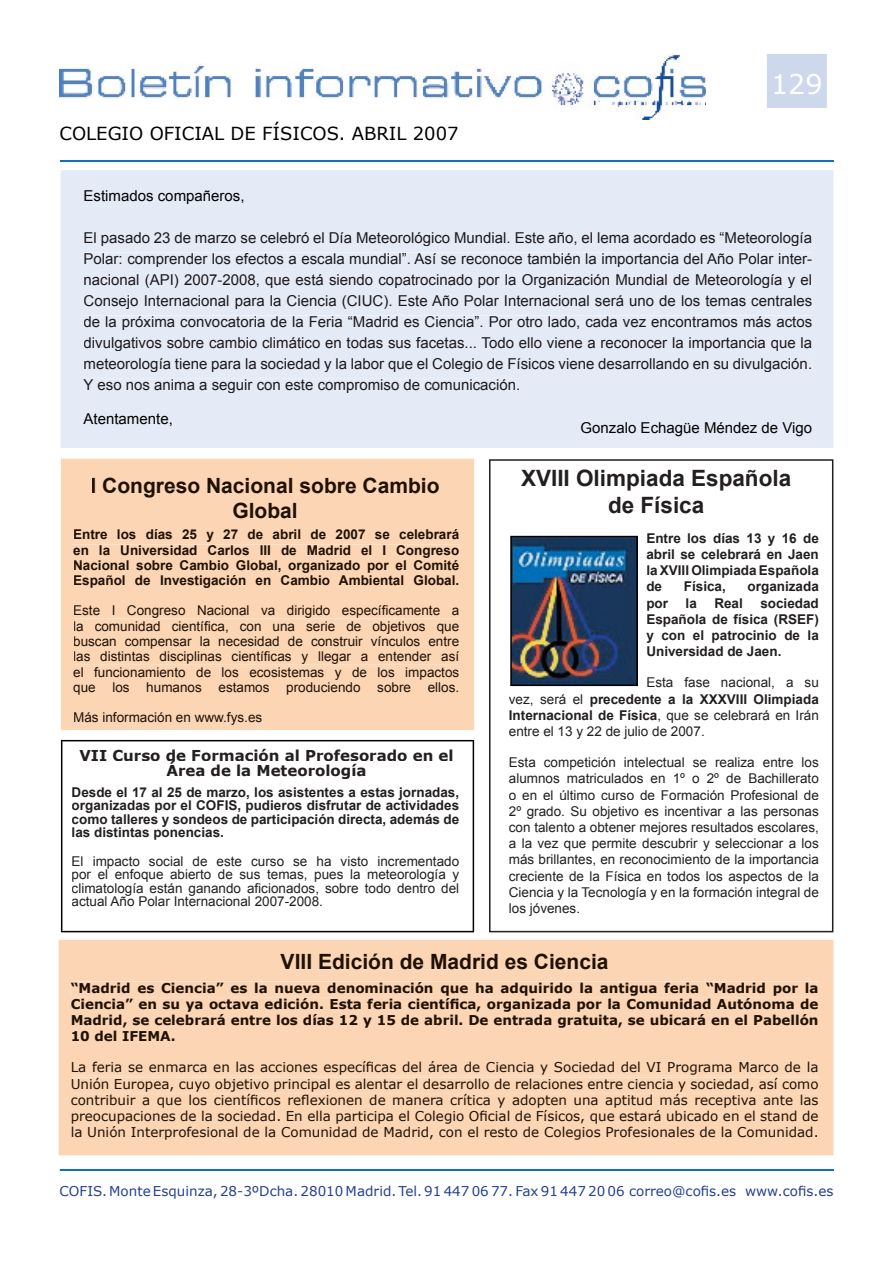
<style>
.page{position:relative;width:893px;height:1263px;background:#fff}
.page>*{position:absolute;margin:0;border:0;box-sizing:border-box;transform-origin:0 0}
.t1{font:27px "Verdana";color:#fff}
.t2{font:700 22.5px/27px "Arial";color:#231f20;text-align:center}
.t3{font:700 21px/25.2px "Arial";color:#201105;text-align:center}
.t4{font:18px "Verdana";color:#000}
.t5{font:15px/21px "Arial";color:#1c191e;text-align:justify}
.t6{font:15px "Arial";color:#000}
.t7{font:700 15px/15.3px "Verdana";color:#231f20;text-align:center}
.t8{font:13.5px/16.2px "Arial";color:#231f20;text-align:justify}
.t9{font:13.5px/16.2px "Verdana";color:#201105;text-align:justify}
.t10{font:700 13.5px/16.2px "Arial";color:#231f20;text-align:justify}
.t11{font:13.5px/15.3px "Arial";color:#201105;text-align:justify}
.t12{font:700 13.5px/16.2px "Verdana";color:#201105;text-align:justify}
.t13{font:700 13.5px/15.3px "Arial";color:#201105;text-align:justify}
.t14{font:13.5px "Verdana";color:#25408f}
.s1{font-weight:700}
</style>
<div class="page">
<div style="left:61px;top:459px;width:413px;height:271px;background:#fbd5b4"></div>
<div style="left:61px;top:170px;width:772px;height:278px;background:#e5ebf6"></div>
<div style="left:768px;top:55px;width:58px;height:52px;background:#ced8ed"></div>
<hr style="left:767px;top:55px;width:1px;height:52px;background:#ced8ed">
<hr style="left:768px;top:106px;width:58px;height:2px;background:#ced8ed">
<hr style="left:825px;top:55px;width:2px;height:52px;background:#ced8ed">
<hr style="left:768px;top:54px;width:58px;height:2px;background:#ced8ed">
<hr style="left:60px;top:1169px;width:773px;height:2px;background:#0e73bb">
<img style="left:60px;top:54px;width:646px;height:66px">
<hr style="left:60px;top:160px;width:773px;height:2px;background:#0e73bb">
<div style="left:85px;top:232px;width:727px;height:14px;background:#e5ebf6"></div>
<div style="left:85px;top:253px;width:727px;height:13px;background:#e5ebf6"></div>
<div style="left:85px;top:274px;width:727px;height:14px;background:#e5ebf6"></div>
<div style="left:84px;top:295px;width:728px;height:14px;background:#e5ebf6"></div>
<div style="left:84px;top:316px;width:728px;height:13px;background:#e5ebf6"></div>
<div style="left:84px;top:337px;width:728px;height:14px;background:#e5ebf6"></div>
<div style="left:85px;top:358px;width:727px;height:14px;background:#e5ebf6"></div>
<div style="left:84px;top:379px;width:435px;height:14px;background:#e5ebf6"></div>
<svg style="left:489px;top:459px;width:344px;height:473px"></svg>
<div style="left:92px;top:477px;width:347px;height:20px;background:#fbd5b4"></div>
<div style="left:233px;top:502px;width:63px;height:16px;background:#fbd5b4"></div>
<div style="left:74px;top:529px;width:385px;height:13px;background:#fbd5b4"></div>
<div style="left:74px;top:545px;width:385px;height:12px;background:#fbd5b4"></div>
<div style="left:74px;top:560px;width:385px;height:13px;background:#fbd5b4"></div>
<div style="left:74px;top:575px;width:385px;height:13px;background:#fbd5b4"></div>
<div style="left:74px;top:606px;width:385px;height:12px;background:#fbd5b4"></div>
<div style="left:74px;top:621px;width:385px;height:13px;background:#fbd5b4"></div>
<div style="left:74px;top:636px;width:385px;height:13px;background:#fbd5b4"></div>
<div style="left:74px;top:651px;width:385px;height:13px;background:#fbd5b4"></div>
<div style="left:74px;top:667px;width:385px;height:12px;background:#fbd5b4"></div>
<div style="left:74px;top:682px;width:384px;height:13px;background:#fbd5b4"></div>
<div style="left:74px;top:712px;width:188px;height:13px;background:#fbd5b4"></div>
<div style="left:59px;top:940px;width:774px;height:215px;background:#fbd5b4"></div>
<div style="left:71px;top:981px;width:748px;height:14px;background:#fbd5b4"></div>
<div style="left:71px;top:998px;width:748px;height:14px;background:#fbd5b4"></div>
<div style="left:72px;top:1014px;width:747px;height:14px;background:#fbd5b4"></div>
<div style="left:72px;top:1031px;width:102px;height:10px;background:#fbd5b4"></div>
<div style="left:72px;top:1061px;width:747px;height:14px;background:#fbd5b4"></div>
<div style="left:72px;top:1077px;width:747px;height:14px;background:#fbd5b4"></div>
<div style="left:71px;top:1094px;width:748px;height:13px;background:#fbd5b4"></div>
<div style="left:72px;top:1110px;width:747px;height:14px;background:#fbd5b4"></div>
<div style="left:72px;top:1126px;width:745px;height:14px;background:#fbd5b4"></div>
<div style="left:281px;top:953px;width:327px;height:16px;background:#fbd5b4"></div>
<img style="left:512px;top:537px;width:124px;height:147px">
<hr style="left:510px;top:536px;width:2px;height:149px;background:#000">
<hr style="left:511px;top:684px;width:126px;height:2px;background:#000">
<hr style="left:636px;top:536px;width:2px;height:149px;background:#000">
<hr style="left:511px;top:536px;width:126px;height:1px;background:#000">
<svg style="left:61px;top:740px;width:413px;height:192px"></svg>
<h3 class="t4" style="left:60px;top:122px;width:401px">COLEGIO OFICIAL DE FÍSICOS. ABRIL 2007</h3>
<h1 class="t1" style="left:771px;top:67px;width:53px">129</h1>
<p class="t6" style="left:84px;top:185px;width:162px">Estimados compañeros,</p>
<p class="t5" style="left:84px;top:227px;width:730px">El pasado 23 de marzo se celebró el Día Meteorológico Mundial. Este año, el lema acordado es “Meteorología Polar: comprender los efectos a escala mundial”. Así se reconoce también la importancia del Año Polar inter&shy;nacional (API) 2007-2008, que está siendo copatrocinado por la Organización Mundial de Meteorología y el Consejo Internacional para la Ciencia (CIUC). Este Año Polar Internacional será uno de los temas centrales de la próxima convocatoria de la Feria “Madrid es Ciencia”. Por otro lado, cada vez encontramos más actos divulgativos sobre cambio climático en todas sus facetas... Todo ello viene a reconocer la importancia que la meteorología tiene para la sociedad y la labor que el Colegio de Físicos viene desarrollando en su divulgación.<br>Y eso nos anima a seguir con este compromiso de comunicación.</p>
<p class="t6" style="left:84px;top:409px;width:91px">Atentamente,</p>
<h3 class="t3" style="left:91px;top:473px;width:350px">I Congreso Nacional sobre Cambio<br>Global</h3>
<p class="t13" style="left:73px;top:527px;width:388px">Entre los días 25 y 27 de abril de 2007 se celebrará en la Universidad Carlos III de Madrid el I Congreso Nacional sobre Cambio Global, organizado por el Comité Español de Investigación en Cambio Ambiental Global.</p>
<p class="t11" style="left:73px;top:603px;width:388px">Este I Congreso Nacional va dirigido específicamente a la comunidad científica, con una serie de objetivos que buscan compensar la necesidad de construir vínculos entre las distintas disciplinas científicas y llegar a entender así el funcionamiento de los ecosistemas y de los impactos que los humanos estamos produciendo sobre ellos.</p>
<p class="t11" style="left:73px;top:710px;width:191px">Más información en www.fys.es</p>
<p class="t7" style="left:79px;top:747px;width:376px">VII Curso de Formación al Profesorado en el<br>Área de la Meteorología</p>
<p class="t10" style="left:72px;top:785px;width:389px;line-height:13.5px">Desde el 17 al 25 de marzo, los asistentes a estas jornadas, organizadas por el COFIS, pudieros disfrutar de actividades como talleres y sondeos de participación directa, además de las distintas ponencias.</p>
<p class="t8" style="left:72px;top:854px;width:389px;line-height:13.5px">El impacto social de este curso se ha visto incrementado por el enfoque abierto de sus temas, pues la meteorología y climatología están ganando aficionados, sobre todo dentro del actual Año Polar Internacional 2007-2008.</p>
<p class="t6" style="left:581px;top:418px;width:233px">Gonzalo Echagüe Méndez de Vigo</p>
<h2 class="t2" style="left:521px;top:466px;width:272px">XVIII Olimpiada Española de Física</h2>
<p class="t10" style="left:646px;top:530px;width:174px">Entre los días 13 y 16 de abril se celebrará en Jaen la XVIII Olimpiada Española de</p>
<p class="t10" style="left:684px;top:579px;width:44px">Física,</p>
<p class="t10" style="left:748px;top:579px;width:73px">organizada</p>
<p class="t10" style="left:646px;top:595px;width:174px;text-indent:114px">sociedad Española de física (RSEF) y con el patrocinio de la Universidad de Jaen.</p>
<p class="t8" style="left:509px;top:675px;width:312px;text-indent:137px">Esta fase nacional, a su vez, será el <span class="s1">precedente a la XXXVIII Olimpiada Internacional de Física</span>, que se celebrará en Irán entre el 13 y 22 de julio de 2007.</p>
<p class="t8" style="left:509px;top:754px;width:312px">Esta competición intelectual se realiza entre los alumnos matriculados en 1º o 2º de Bachillerato o en el último curso de Formación Profesional de 2º grado. Su objetivo es incentivar a las personas con talento a obtener mejores resultados escolares, a la vez que permite descubrir y seleccionar a los más brillantes, en reconocimiento de la importancia creciente de la Física en todos los aspectos de la Ciencia y la Tecnología y en la formación integral de los jóvenes.</p>
<p class="t10" style="left:646px;top:595px;width:23px">por</p>
<p class="t10" style="left:686px;top:595px;width:13px">la</p>
<p class="t10" style="left:714px;top:595px;width:30px">Real</p>
<h3 class="t3" style="left:281px;top:950px;width:329px">VIII Edición de Madrid es Ciencia</h3>
<p class="t12" style="left:71px;top:979px;width:749px">“Madrid es Ciencia” es la nueva denominación que ha adquirido la antigua feria “Madrid por la Ciencia” en su ya octava edición. Esta feria científica, organizada por la Comunidad Autónoma de Madrid, se celebrará entre los días 12 y 15 de abril. De entrada gratuita, se ubicará en el Pabellón 10 del IFEMA.</p>
<p class="t9" style="left:71px;top:1059px;width:749px">La feria se enmarca en las acciones específicas del área de Ciencia y Sociedad del VI Programa Marco de la Unión Europea, cuyo objetivo principal es alentar el desarrollo de relaciones entre ciencia y sociedad, así como contribuir a que los científicos reflexionen de manera crítica y adopten una aptitud más receptiva ante las preocupaciones de la sociedad. En ella participa el Colegio Oficial de Físicos, que estará ubicado en el stand de la Unión Interprofesional de la Comunidad de Madrid, con el resto de Colegios Profesionales de la Comunidad.</p>
<p class="t14" style="left:60px;top:1182px;width:775px">COFIS. Monte Esquinza, 28-3ºDcha. 28010 Madrid. Tel. 91 447 06 77. Fax 91 447 20 06 correo@cofis.es www.cofis.es</p>
</div>
